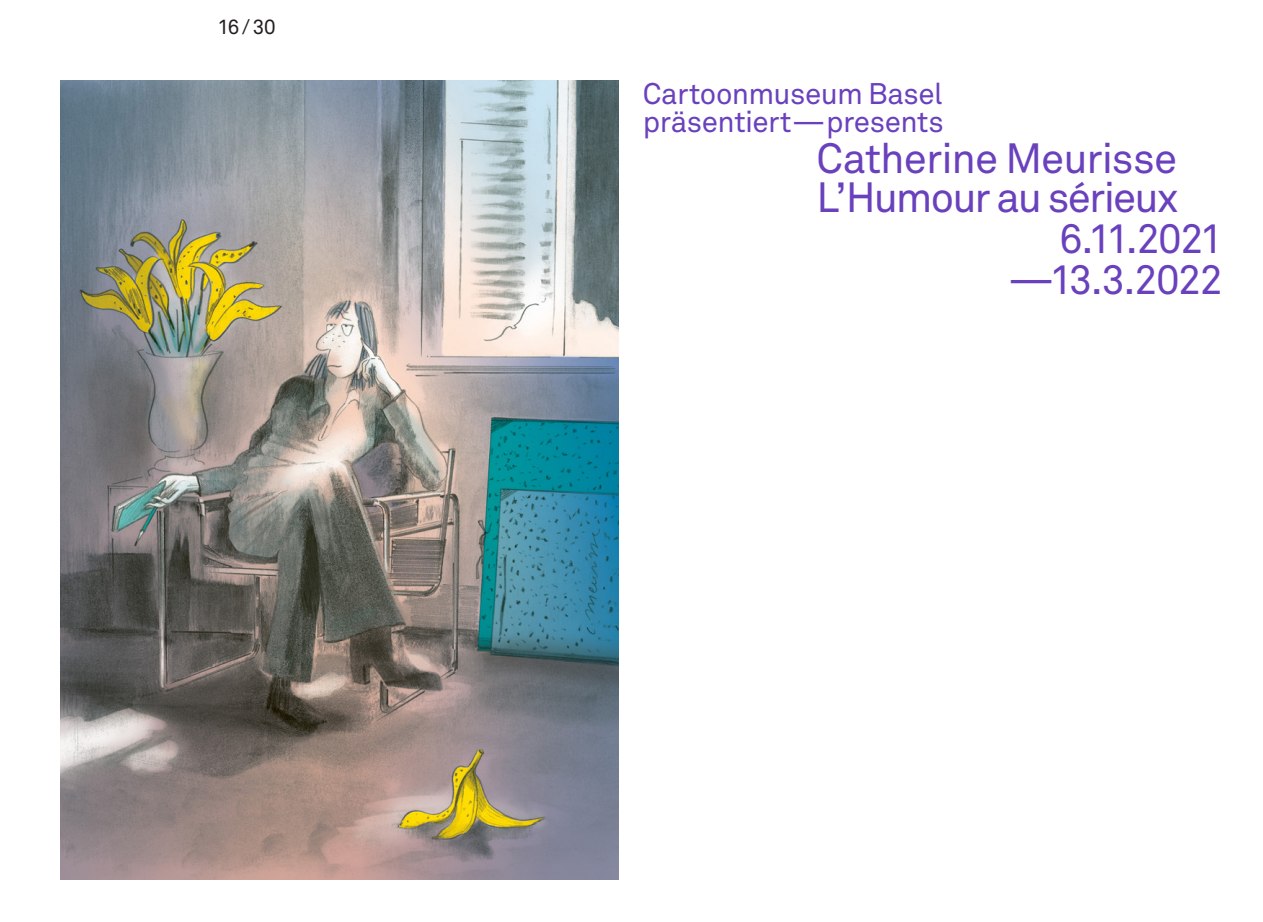
<style>
.page{position:relative;width:1263px;height:922px;background:#fff}
.page>*{position:absolute;margin:0;border:0;box-sizing:border-box;transform-origin:0 0}
.t1{font:41.85px/39.8px "Akkurat Pro";letter-spacing:-.035em;color:#6a41bd}
.t2{font:41.1px/41px "Akkurat Pro";letter-spacing:-.035em;color:#6a41bd;text-align:right}
.t3{font:29.55px/27.9px "Akkurat Pro";letter-spacing:-.015em;color:#6a41bd}
.t4{font:20.55px "Akkurat Pro";color:#231f20}
</style>
<div class="page">
<img style="left:60px;top:81px;width:559px;height:798px">
<p class="t4" style="left:218px;top:15px;width:60px">16/30</p>
<p class="t3" style="left:643px;top:80px;width:302px">Cartoonmuseum Basel präsentiert—presents</p>
<h1 class="t1" style="left:816px;top:139px;width:363px">Catherine Meurisse<br>L ’Humour au sérieux</h1>
<h2 class="t2" style="left:1008px;top:219px;width:216px">6.11.2021 —13.3.2022</h2>
</div>
